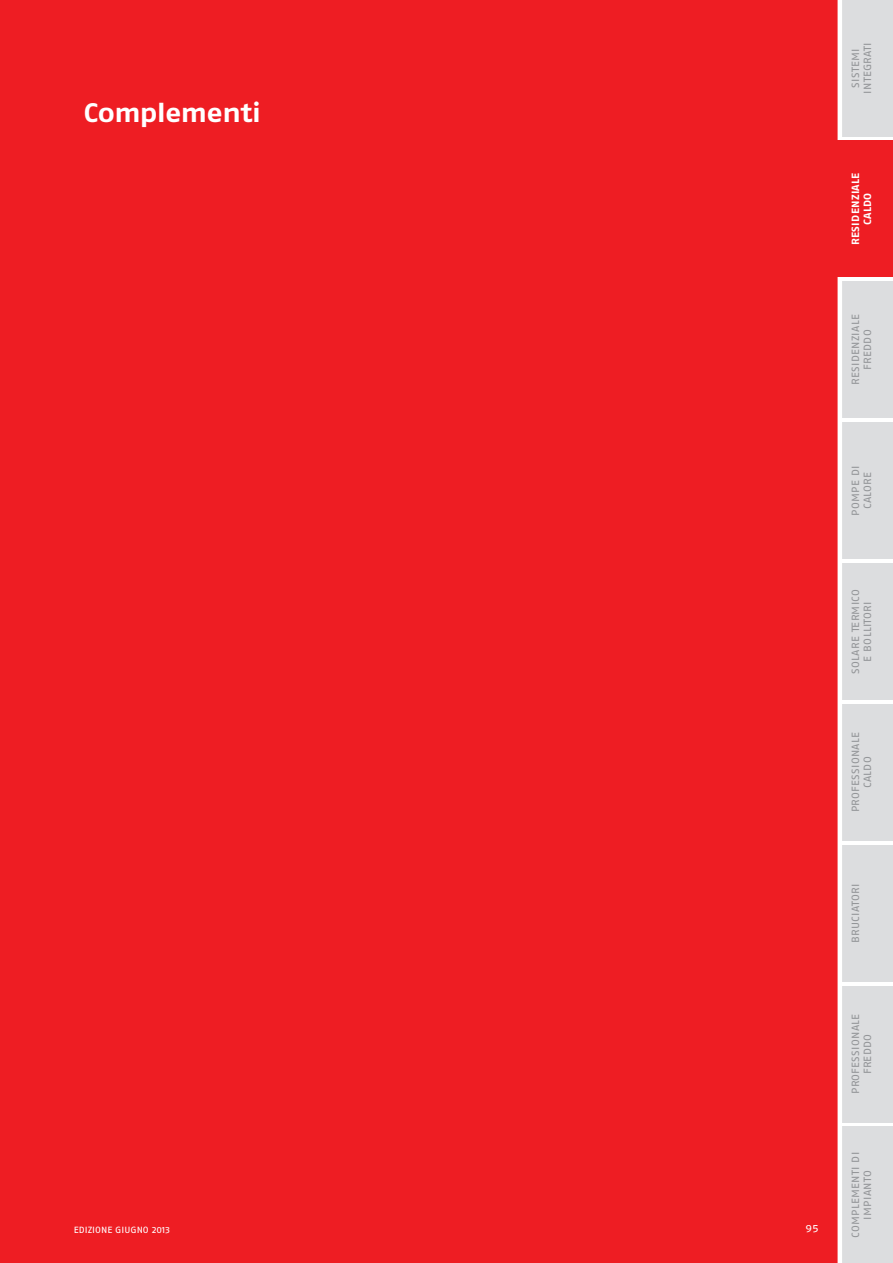
<style>
.page{position:relative;width:893px;height:1263px;background:#fff}
.page>*{position:absolute;margin:0;border:0;box-sizing:border-box;transform-origin:0 0}
.t1{font:26.7px "Fago Ex Bold Lf";letter-spacing:-.02em;color:#fff}
.t2{font:10.5px "Fago Ex Regular Lf";letter-spacing:.03em;color:#939598}
.t3{font:10.5px "Fago Ex Bold Lf";letter-spacing:.03em;color:#fff}
.t4{font:10.5px "Fago Ex Regular Lf";color:#fff}
.t5{font:9px "Fago Ex Regular Lf";color:#fff}
</style>
<div class="page">
<div style="left:0;top:0;width:840px;height:1263px;background:#ee1d23"></div>
<div style="left:842px;top:0;width:51px;height:136px;background:#dcdddf"></div>
<div style="left:842px;top:141px;width:51px;height:136px;background:#ee1d23"></div>
<div style="left:842px;top:282px;width:51px;height:136px;background:#dcdddf"></div>
<div style="left:842px;top:423px;width:51px;height:136px;background:#dcdddf"></div>
<div style="left:842px;top:563px;width:51px;height:136px;background:#dcdddf"></div>
<div style="left:842px;top:704px;width:51px;height:136px;background:#dcdddf"></div>
<div style="left:842px;top:986px;width:51px;height:136px;background:#dcdddf"></div>
<div style="left:842px;top:1127px;width:51px;height:136px;background:#dcdddf"></div>
<div style="left:842px;top:845px;width:50px;height:136px;background:#dcdddf"></div>
<hr style="left:838px;top:0;width:4px;height:1263px;background:#fff">
<div style="left:784px;top:141px;width:63px;height:136px;background:#ee1d23"></div>
<p class="t1" style="left:83px;top:97px;width:179px">Complementi</p>
<p class="t5" style="left:74px;top:1224px;width:98px">EDIZIONE GIUGNO 2013</p>
<p class="t4" style="left:805px;top:1222px;width:15px">95</p>
<p class="t2" style="left:849px;top:88px;width:41px;rotate:-90deg">SISTEMI</p>
<p class="t2" style="left:861px;top:94px;width:53px;rotate:-90deg">INTEGRATI</p>
<p class="t3" style="left:849px;top:245px;width:74px;rotate:-90deg">RESIDENZIALE</p>
<p class="t3" style="left:861px;top:225px;width:34px;rotate:-90deg">CALDO</p>
<p class="t2" style="left:849px;top:385px;width:72px;rotate:-90deg">RESIDENZIALE</p>
<p class="t2" style="left:861px;top:370px;width:42px;rotate:-90deg">FREDDO</p>
<p class="t2" style="left:849px;top:516px;width:52px;rotate:-90deg">POMPE DI</p>
<p class="t2" style="left:861px;top:509px;width:39px;rotate:-90deg">CALORE</p>
<p class="t2" style="left:849px;top:674px;width:86px;rotate:-90deg">SOLARE TERMICO</p>
<p class="t2" style="left:861px;top:661px;width:62px;rotate:-90deg">E BOLLITORI</p>
<p class="t2" style="left:849px;top:812px;width:82px;rotate:-90deg">PROFESSIONALE</p>
<p class="t2" style="left:861px;top:788px;width:33px;rotate:-90deg">CALDO</p>
<p class="t2" style="left:849px;top:943px;width:61px;rotate:-90deg">BRUCIATORI</p>
<p class="t2" style="left:849px;top:1094px;width:82px;rotate:-90deg">PROFESSIONALE</p>
<p class="t2" style="left:861px;top:1074px;width:42px;rotate:-90deg">FREDDO</p>
<p class="t2" style="left:849px;top:1238px;width:87px;rotate:-90deg">COMPLEMENTI DI</p>
<p class="t2" style="left:861px;top:1219px;width:51px;rotate:-90deg">IMPIANTO</p>
</div>
